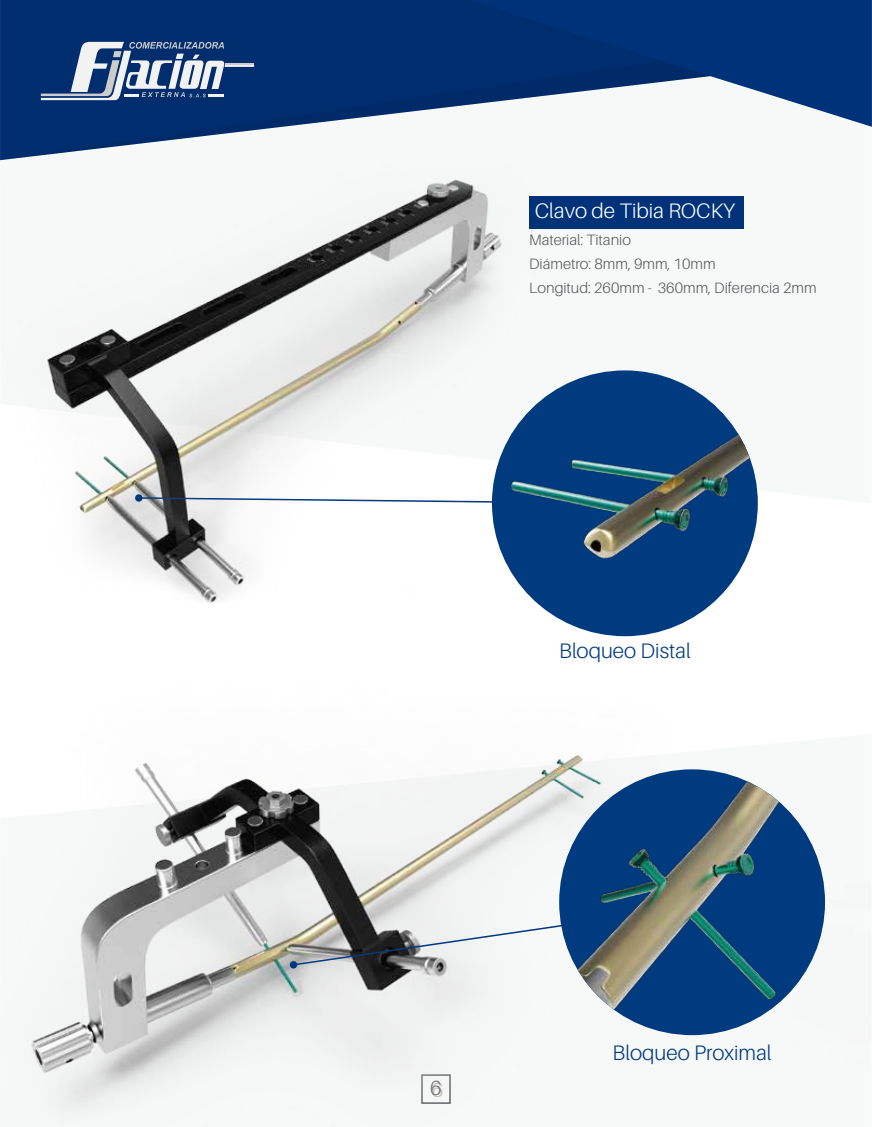
<style>
.page{position:relative;width:872px;height:1127px;background:#fff}
.page>*{position:absolute;margin:0;border:0;box-sizing:border-box;transform-origin:0 0}
.t1{font:300 21px "Aileron";color:#003b80}
.t2{font:300 21px "Aileron";color:#fff}
.t3{font:300 20.4px "Aileron";color:#5b5b5f}
.t4{font:300 15px/24.2px "Aileron";color:#5b5b5f}
</style>
<div class="page">
<img style="left:0;top:160px;width:642px;height:443px">
<svg style="left:662px;top:0;width:210px;height:127px;fill:#00327a"></svg>
<svg style="left:0;top:0;width:662px;height:61px;background:#002d6f"></svg>
<svg style="left:0;top:61px;width:710px;height:99px;fill:#002d6e"></svg>
<svg style="left:41px;top:41px;width:213px;height:59px"></svg>
<img style="left:24px;top:755px;width:676px;height:367px">
<img style="left:559px;top:769px;width:266px;height:266px;border-radius:133px">
<img style="left:492px;top:370px;width:266px;height:266px;border-radius:133px">
<div style="left:529px;top:196px;width:215px;height:32px;background:#00327a"></div>
<svg style="left:135px;top:494px;width:489px;height:11px"></svg>
<svg style="left:290px;top:905px;width:400px;height:63px"></svg>
<h1 class="t2" style="left:535px;top:200px;width:202px">Clavo de Tibia ROCKY</h1>
<p class="t4" style="left:529px;top:228px;width:289px">Material: Titanio<br>Diámetro: 8mm, 9mm, 10mm<br>Longitud: 260mm - 360mm, Diferencia 2mm</p>
<h1 class="t1" style="left:559px;top:639px;width:133px">Bloqueo Distal</h1>
<h2 class="t3" style="left:430px;top:1077px;width:13px">6</h2>
<h1 class="t1" style="left:612px;top:1041px;width:160px">Bloqueo Proximal</h1>
</div>
